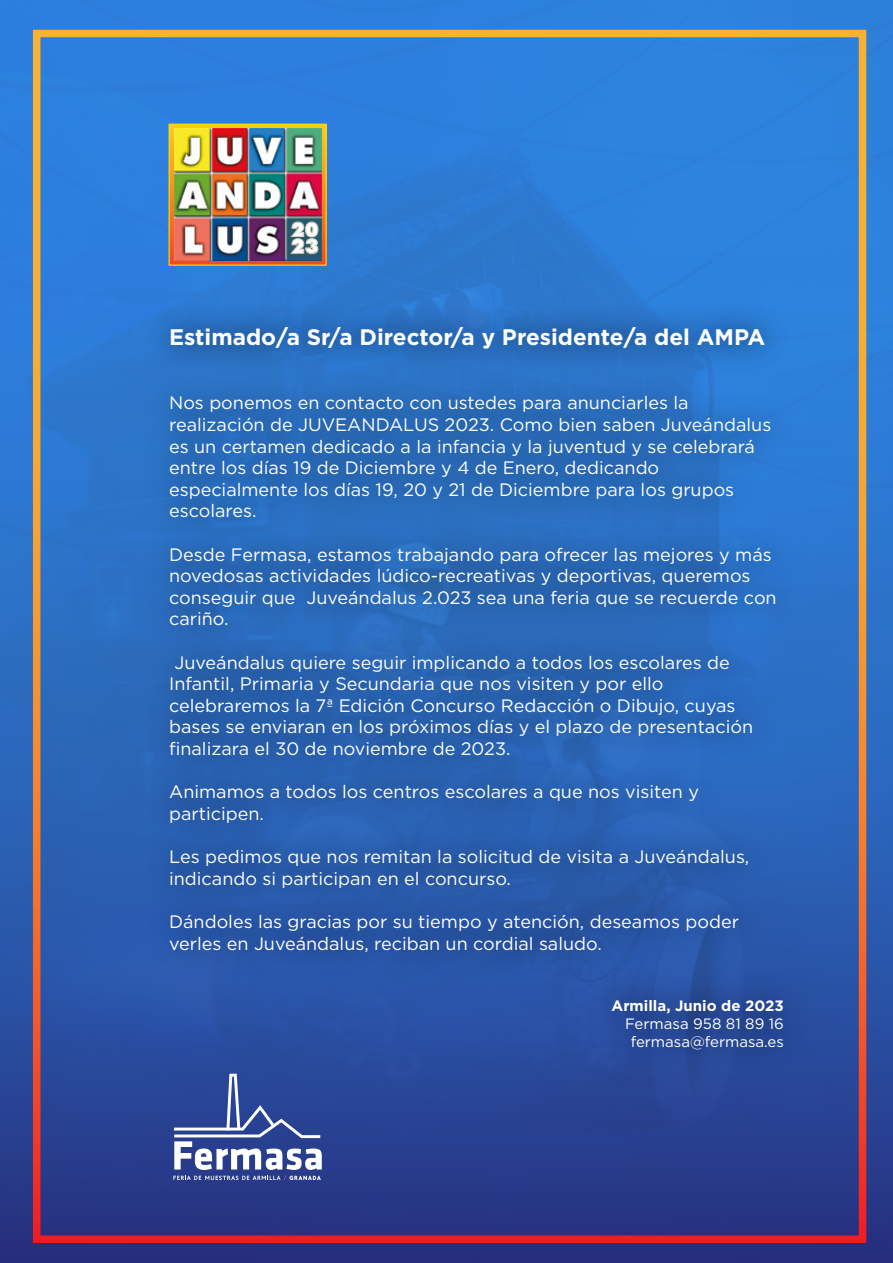
<style>
.page{position:relative;width:893px;height:1263px;background:#fff}
.page>*{position:absolute;margin:0;border:0;box-sizing:border-box;transform-origin:0 0}
.t1{font:700 22.5px "Gotham";color:#fff}
.t2{font:900 20.1px/16.8px "Futura BT";color:#fff}
.t3{font:18px/21.6px "Gotham";color:#fff}
.t4{font:15px/18px "Gotham";color:#fff;text-align:center}
.t5{font:700 15px "Gotham";color:#fff}
</style>
<div class="page">
<img style="left:0;top:0;width:893px;height:1263px">
<svg style="left:173px;top:1116px;width:149px;height:64px"></svg>
<img style="left:131px;top:287px;width:692px;height:829px">
<svg style="left:171px;top:126px;width:154px;height:138px;background:#df842f"></svg>
<div style="left:169px;top:124px;width:158px;height:142px;border:1px solid #fd0"></div>
<img style="left:175px;top:129px;width:147px;height:131px">
<svg style="left:290px;top:221px;width:28px;height:33px"></svg>
<p class="t2" style="left:291px;top:221px;width:29px">20<br>23</p>
<p class="t1" style="left:169px;top:322px;width:598px">Estimado/a Sr/a Director/a y Presidente/a del AMPA</p>
<p class="t3" style="left:169px;top:392px;width:604px">Nos ponemos en contacto con ustedes para anunciarles la realización de JUVEANDALUS 2023. Como bien saben Juveándalus es un certamen dedicado a la infancia y la juventud y se celebrará entre los días 19 de Diciembre y 4 de Enero, dedicando especialmente los días 19, 20 y 21 de Diciembre para los grupos escolares.</p>
<p class="t3" style="left:169px;top:543px;width:609px">Desde Fermasa, estamos trabajando para ofrecer las mejores y más novedosas actividades lúdico-recreativas y deportivas, queremos conseguir que Juveándalus 2.023 sea una feria que se recuerde con cariño.</p>
<p class="t3" style="left:169px;top:651px;width:585px">Juveándalus quiere seguir implicando a todos los escolares de Infantil, Primaria y Secundaria que nos visiten y por ello celebraremos la 7ª Edición Concurso Redacción o Dibujo, cuyas bases se enviaran en los próximos días y el plazo de presentación finalizara el 30 de noviembre de 2023.</p>
<p class="t3" style="left:169px;top:781px;width:531px">Animamos a todos los centros escolares a que nos visiten y participen.</p>
<p class="t3" style="left:169px;top:845px;width:582px">Les pedimos que nos remitan la solicitud de visita a Juveándalus, indicando si participan en el concurso.</p>
<p class="t3" style="left:169px;top:910px;width:571px">Dándoles las gracias por su tiempo y atención, deseamos poder verles en Juveándalus, reciban un cordial saludo.</p>
<p class="t5" style="left:611px;top:995px;width:174px">Armilla, Junio de 2023</p>
<p class="t4" style="left:625px;top:1014px;width:160px">Fermasa 958 81 89 16 fermasa@fermasa.es</p>
</div>
